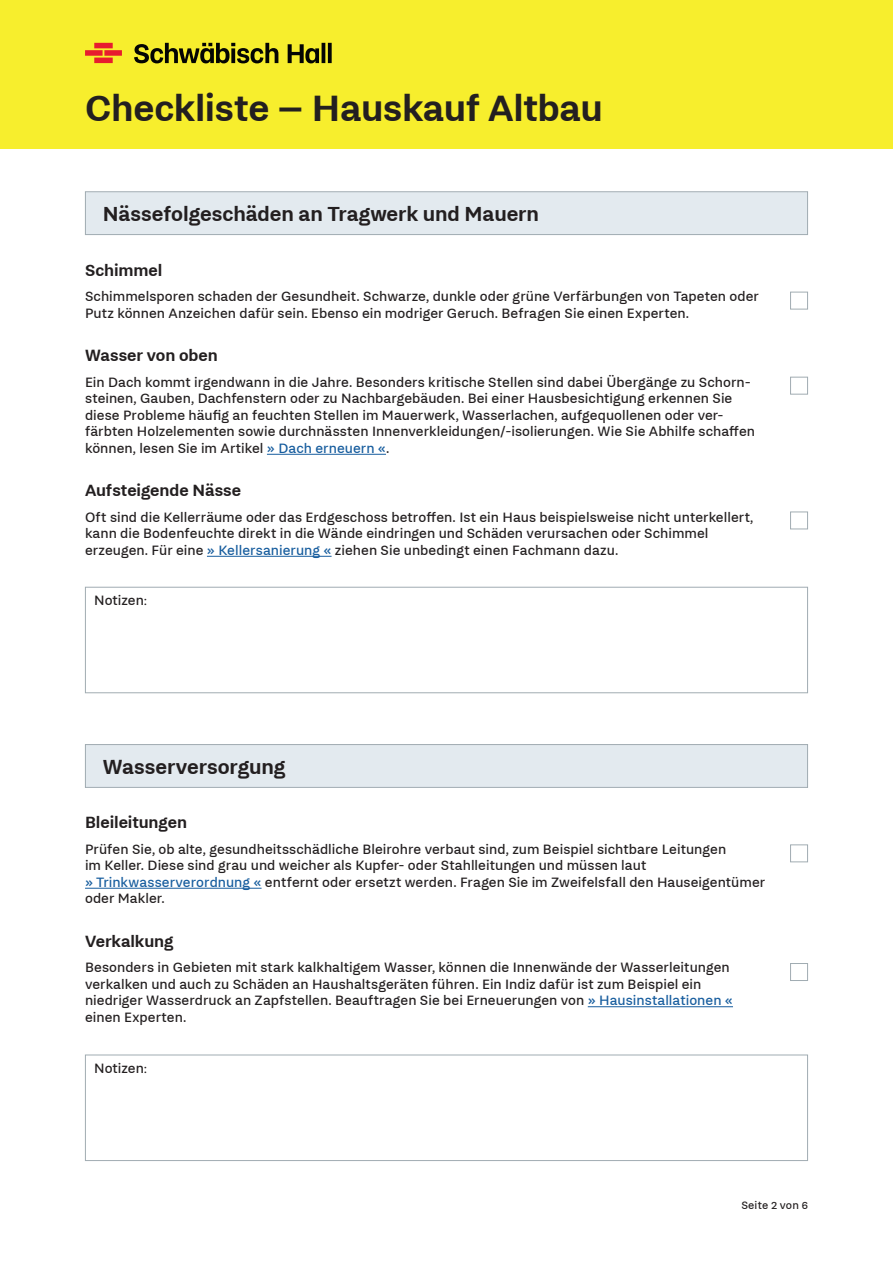
<style>
.page{position:relative;width:893px;height:1263px;background:#fff}
.page>*{position:absolute;margin:0;border:0;box-sizing:border-box;transform-origin:0 0}
.t1{font:700 40.5px "Fuchs";letter-spacing:-.01em;color:#231f20}
.t2{font:700 22.5px "Fuchs";letter-spacing:-.005em;color:#231f20}
.t3{font:700 18px "Fuchs";letter-spacing:-.005em;color:#231f20}
.t4{font:15px/16.5px "Fuchs";color:#231f20}
.t5{font:12px "Fuchs";letter-spacing:.01em;color:#231f20}
.s1{color:#175d9e}
.s2{font-size:13.5px}
</style>
<div class="page">
<div style="left:0;top:0;width:893px;height:149px;background:#f7ee2d"></div>
<svg style="left:134px;top:43px;width:144px;height:20px"></svg>
<svg style="left:288px;top:43px;width:44px;height:20px"></svg>
<svg style="left:85px;top:43px;width:37px;height:20px"></svg>
<div style="left:85px;top:192px;width:722px;height:43px;background:#e3eaef"></div>
<div style="left:85px;top:191px;width:723px;height:44px;border:1px solid #a1acb2"></div>
<div style="left:85px;top:744px;width:722px;height:43px;background:#e3eaef"></div>
<div style="left:85px;top:744px;width:723px;height:44px;border:1px solid #a1acb2"></div>
<hr style="left:267px;top:454px;width:119px;height:1px;background:#175d9e">
<hr style="left:207px;top:556px;width:125px;height:1px;background:#175d9e">
<hr style="left:85px;top:888px;width:177px;height:1px;background:#175d9e">
<hr style="left:588px;top:1006px;width:145px;height:1px;background:#175d9e">
<div style="left:790px;top:292px;width:18px;height:17px;border:1px solid #a1acb2"></div>
<div style="left:790px;top:377px;width:18px;height:17px;border:1px solid #a1acb2"></div>
<div style="left:790px;top:512px;width:18px;height:17px;border:1px solid #a1acb2"></div>
<div style="left:790px;top:844px;width:18px;height:18px;border:1px solid #a1acb2"></div>
<div style="left:790px;top:963px;width:18px;height:18px;border:1px solid #a1acb2"></div>
<div style="left:85px;top:1054px;width:723px;height:107px;border:1px solid #a1acb2"></div>
<div style="left:85px;top:587px;width:723px;height:106px;border:1px solid #a1acb2"></div>
<h1 class="t1" style="left:85px;top:85px;width:520px">Checkliste – Hauskauf Altbau</h1>
<h2 class="t2" style="left:103px;top:201px;width:438px">Nässefolgeschäden an Tragwerk und Mauern</h2>
<p class="t3" style="left:85px;top:260px;width:79px">Schimmel</p>
<p class="t4" style="left:85px;top:288px;width:675px">Schimmelsporen schaden der Gesundheit. Schwarze, dunkle oder grüne Verfärbungen von Tapeten oder<br>Putz können Anzeichen dafür sein. Ebenso ein modriger Geruch. Befragen Sie einen Experten.</p>
<p class="t3" style="left:85px;top:345px;width:134px">Wasser von oben</p>
<p class="t4" style="left:85px;top:374px;width:672px">Ein Dach kommt irgendwann in die Jahre. Besonders kritische Stellen sind dabei Übergänge zu Schorn&shy;steinen, Gauben, Dachfenstern oder zu Nachbargebäuden. Bei einer Hausbesichtigung erkennen Sie diese Probleme häufig an feuchten Stellen im Mauerwerk, Wasserlachen, aufgequollenen oder ver&shy;färbten Holzelementen sowie durchnässten Innenverkleidungen/-isolierungen. Wie Sie Abhilfe schaffen können, lesen Sie im Artikel <span class="s1">» Dach erneuern «</span>.</p>
<p class="t3" style="left:85px;top:480px;width:157px">Aufsteigende Nässe</p>
<p class="t4" style="left:85px;top:509px;width:670px">Oft sind die Kellerräume oder das Erdgeschoss betroffen. Ist ein Haus beispielsweise nicht unterkellert, kann die Bodenfeuchte direkt in die Wände eindringen und Schäden verursachen oder Schimmel erzeugen. Für eine <span class="s1">» Kellersanierung «</span> ziehen Sie unbedingt einen Fachmann dazu.</p>
<p class="t4" style="left:94px;top:592px;width:54px">Notizen<span class="s2">:</span></p>
<h2 class="t2" style="left:103px;top:754px;width:184px">Wasserversorgung</h2>
<p class="t3" style="left:85px;top:812px;width:103px">Bleileitungen</p>
<p class="t4" style="left:85px;top:841px;width:682px">Prüfen Sie, ob alte, gesundheitsschädliche Bleirohre verbaut sind, zum Beispiel sichtbare Leitungen<br>im Keller. Diese sind grau und weicher als Kupfer- oder Stahlleitungen und müssen laut<br><span class="s1">» Trinkwasserverordnung «</span> entfernt oder ersetzt werden. Fragen Sie im Zweifelsfall den Hauseigentümer oder Makler.</p>
<p class="t3" style="left:85px;top:931px;width:90px">Verkalkung</p>
<p class="t4" style="left:85px;top:959px;width:649px">Besonders in Gebieten mit stark kalkhaltigem Wasser, können die Innenwände der Wasserleitungen verkalken und auch zu Schäden an Haushaltsgeräten führen. Ein Indiz dafür ist zum Beispiel ein niedriger Wasserdruck an Zapfstellen. Beauftragen Sie bei Erneuerungen von <span class="s1">» Hausinstallationen « </span>einen Experten.</p>
<p class="t4" style="left:94px;top:1060px;width:54px">Notizen<span class="s2">:</span></p>
<p class="t5" style="left:741px;top:1198px;width:68px">Seite 2 von 6</p>
</div>
